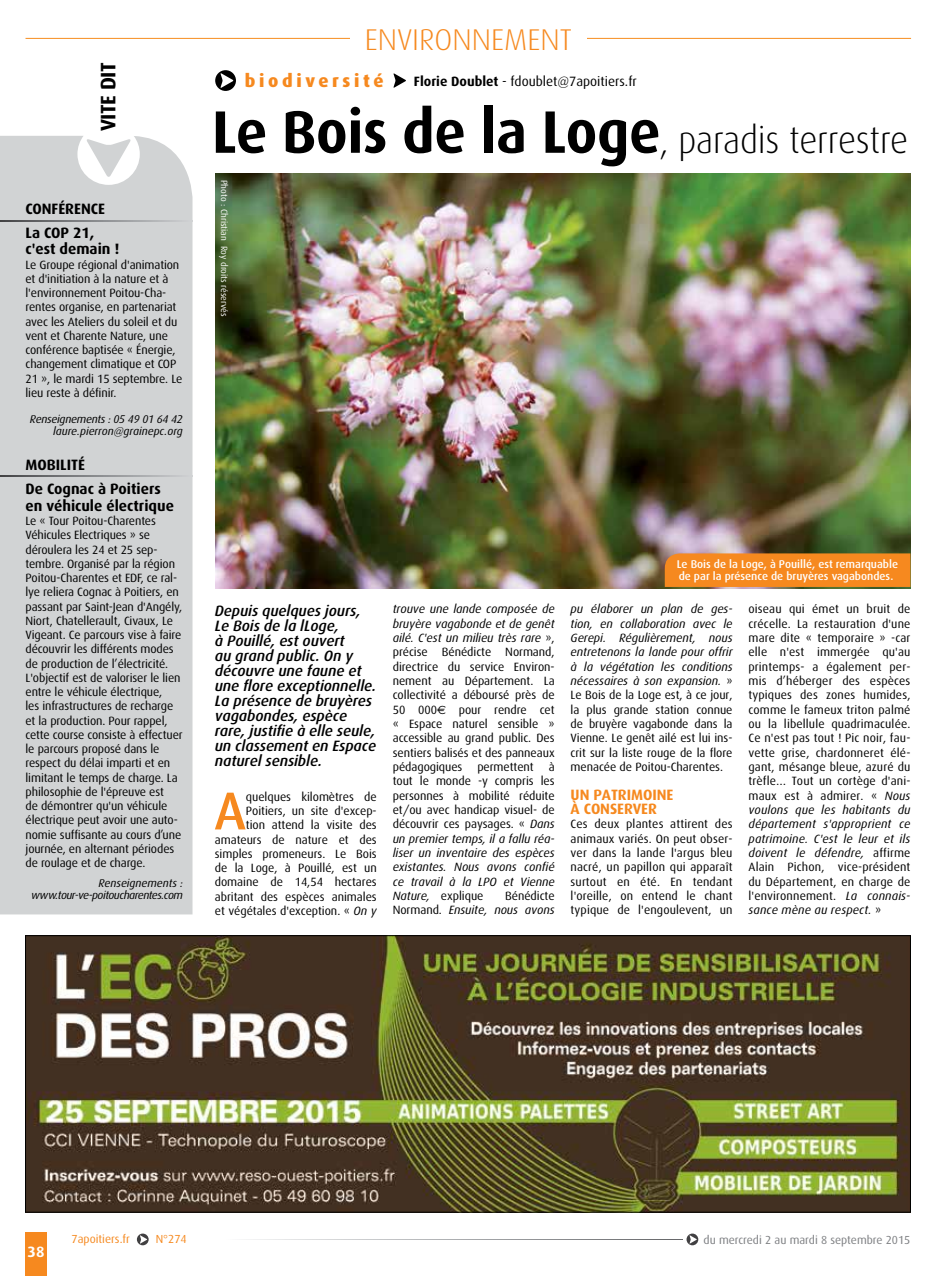
<style>
.page{position:relative;width:936px;height:1276px;background:#fff}
.page>*{position:absolute;margin:0;border:0;box-sizing:border-box;transform-origin:0 0}
.t1{font:500 53.4px "Dax";color:#f6891f}
.t2{font:300 37.5px "Dax";letter-spacing:-.005em;color:#000;scale:.95 1}
.t3{font:300 30px "Dax";color:#f6891f}
.t4{font:700 21px "Dax";color:#000}
.t5{font:800 18px "Dax";letter-spacing:.2em;color:#f6891f}
.t6{font:italic 500 15px/15px "Dax";letter-spacing:-.005em;color:#000}
.t7{font:700 15px/24px "Dax";color:#000}
.t8{font:700 15px/14.2px "Dax";letter-spacing:-.005em;color:#f6891f}
.t9{font:700 15px "Dax";color:#fff}
.t10{font:13.5px "Dax";color:#000}
.t11{font:12px/14.4px "Dax";letter-spacing:-.01em;color:#000;text-align:justify}
.t12{font:11.7px "Dax";color:#7c7e81}
.t13{font:11.7px "Dax";color:#f6891f}
.t14{font:500 11.25px/12px "Dax";color:#fff}
.t15{font:italic 11.25px/12px "Dax";letter-spacing:-.02em;color:#000;text-align:right}
.t16{font:italic 11.25px/12px "Dax";letter-spacing:-.04em;color:#000;text-align:right}
.t17{font:9px "Dax";color:#fff}
.s1{font-weight:700}
.s2{font-weight:700;font-size:60px}
.s3{font-style:italic}
.s4{font-family:"Euro Sans"}
</style>
<div class="page">
<div style="left:26px;top:1232px;width:21px;height:44px;background:#f6891f"></div>
<img style="left:216px;top:174px;width:694px;height:414px">
<svg style="left:215px;top:70px;width:21px;height:21px"></svg>
<div style="left:664px;top:553px;width:246px;height:34px;background:#f6891f"></div>
<svg style="left:393px;top:73px;width:13px;height:15px"></svg>
<div style="left:0;top:136px;width:192px;height:778px;background:#d1d3d4"></div>
<svg style="left:0;top:220px;width:192px;height:1px"></svg>
<hr style="left:26px;top:38px;width:885px;height:1px;background:#f78d1e">
<div style="left:350px;top:27px;width:236px;height:27px;background:#fff"></div>
<svg style="left:137px;top:1233px;width:12px;height:12px"></svg>
<svg style="left:686px;top:1233px;width:12px;height:12px"></svg>
<svg style="left:246px;top:1239px;width:436px;height:1px"></svg>
<img style="left:27px;top:937px;width:881px;height:273px">
<svg style="left:0;top:475px;width:192px;height:1px"></svg>
<h3 class="t4" style="left:96px;top:131px;width:71px;rotate:-90deg">vite dit</h3>
<p class="t7" style="left:26px;top:197px;width:81px">Conférence<br>La COP 21,</p>
<p class="t7" style="left:26px;top:237px;width:96px">c'est demain !</p>
<p class="t11" style="left:26px;top:257px;width:158px;text-align:left">Le Groupe régional d'animation et d'initiation à la nature et à l'environnement Poitou-Cha&shy;rentes organise, en partenariat avec les Ateliers du soleil et du vent et Charente Nature, une conférence baptisée « Énergie, changement climatique et COP<br>21 », le mardi 15 septembre. Le lieu reste à définir.</p>
<p class="t15" style="left:30px;top:413px;width:155px">Renseignements : 05 49 01 64 42 laure.pierron@grainepc.org</p>
<p class="t7" style="left:26px;top:453px;width:137px">Mobilité<br>De Cognac à Poitiers</p>
<p class="t7" style="left:26px;top:494px;width:150px">en véhicule électrique</p>
<p class="t11" style="left:26px;top:514px;width:159px;text-align:left">Le « Tour Poitou-Charentes<br>Véhicules Electriques » se déroulera les 24 et 25 sep&shy;tembre. Organisé par la région<br>Poitou-Charentes et EDF, ce ral&shy;lye reliera Cognac à Poitiers, en passant par Saint-Jean d'Angély,<br>Niort, Chatellerault, Civaux, Le<br>Vigeant. Ce parcours vise à faire découvrir les différents modes de production de l’électricité.<br>L'objectif est de valoriser le lien entre le véhicule électrique,<br>les infrastructures de recharge et la production. Pour rappel, cette course consiste à effectuer le parcours proposé dans le respect du délai imparti et en limitant le temps de charge. La philosophie de l'épreuve est<br>de démontrer qu'un véhicule électrique peut avoir une auto&shy;nomie suffisante au cours d’une journée, en alternant périodes de roulage et de charge.</p>
<p class="t16" style="left:31px;top:877px;width:153px">Renseignements : www.tour-ve-poitoucharentes.com</p>
<h3 class="t3" style="left:364px;top:23px;width:209px">environn ement</h3>
<h3 class="t5" style="left:245px;top:71px;width:140px">biodiversité</h3>
<p class="t10" style="left:414px;top:74px;width:224px"><span class="s1">Florie Doublet</span> - fdoublet@7apoitiers.fr</p>
<h2 class="t2" style="left:212px;top:119px;width:734px"><span class="s2">Le Bois de la Loge</span>, paradis terrestre</h2>
<p class="t17" style="left:229px;top:180px;width:138px;rotate:90deg">Photo : Christian Roy droits réservés</p>
<p class="t6" style="left:215px;top:603px;width:163px">Depuis quelques jours,<br>Le Bois de la lLoge,<br>à Pouillé, est ouvert<br>au grand public. On y découvre une faune et une flore exceptionnelle.<br>La présence de bruyères vagabondes, espèce rare, justifie à elle seule, un classement en Espace naturel sensible.</p>
<h1 class="t1" style="left:214px;top:781px;width:34px">A</h1>
<p class="t11" style="left:215px;top:790px;width:163px;text-align:right">quelques kilomètres de<br>Poitiers, un site d'excep-<br>tion attend la visite des amateurs de nature et des simples promeneurs. Le Bois de la Loge, à Pouillé, est un domaine de 14,54 hectares abritant des espèces animales et végétales d'exception. « <span class="s3">On y</span></p>
<p class="t11" style="left:393px;top:602px;width:163px"><span class="s3">trouve une lande composée de bruyère vagabonde et de genêt ailé. C'est un milieu très rare</span> », précise Bénédicte Normand, directrice du service Environ&shy;nement au Département. La collectivité a déboursé près de 50 000<span class="s4">€</span> pour rendre cet « Espace naturel sensible » accessible au grand public. Des sentiers balisés et des panneaux pédagogiques permettent à tout le monde -y compris les personnes à mobilité réduite et/ou avec handicap visuel- de découvrir ces paysages. « <span class="s3">Dans un premier temps, il a fallu réa&shy;liser un inventaire des espèces existantes. Nous avons confié ce travail à la LPO et Vienne Nature,</span> explique</p>
<p class="t11" style="left:393px;top:888px;width:163px;text-align:right">Bénédicte<br>Normand. <span class="s3">Ensuite, nous avons</span></p>
<p class="t14" style="left:677px;top:558px;width:223px">Le Bois de la Loge, à Pouillé, est remarquable de par la présence de bruyères vagabondes.</p>
<p class="t11" style="left:570px;top:602px;width:163px"><span class="s3">pu élaborer un plan de ges&shy;tion, en collaboration avec le Gerepi. Régulièrement, nous entretenons la lande pour offrir à la végétation les conditions nécessaires à son expansion.</span> » Le Bois de la Loge est, à ce jour, la plus grande station connue de bruyère vagabonde dans la Vienne. Le genêt ailé est lui ins&shy;crit sur la liste rouge de la flore menacée de Poitou-Charentes.</p>
<p class="t8" style="left:570px;top:787px;width:104px">Un patrimoine à conserver</p>
<p class="t11" style="left:570px;top:817px;width:163px">Ces deux plantes attirent des animaux variés. On peut obser&shy;ver dans la lande l'argus bleu nacré, un papillon qui apparaît surtout en été. En tendant l'oreille, on entend le chant typique de l'engoulevent, un</p>
<p class="t11" style="left:748px;top:602px;width:163px">oiseau qui émet un bruit de crécelle. La restauration d'une mare dite « temporaire » -car elle n'est immergée qu'au printemps- a également per&shy;mis d’héberger des espèces typiques des zones humides, comme le fameux triton palmé ou la libellule quadrimaculée.<br>Ce n'est pas tout ! Pic noir, fau&shy;vette grise, chardonneret élé&shy;gant, mésange bleue, azuré du trèfle… Tout un cortège d'ani&shy;maux est à admirer. « <span class="s3">Nous voulons que les habitants du département s'approprient ce patrimoine. C'est le leur et ils doivent le défendre,</span> affirme Alain Pichon, vice-président du Département, en charge de l'environnement. <span class="s3">La connais&shy;sance mène au respect.</span> »</p>
<p class="t9" style="left:28px;top:1243px;width:18px">38</p>
<p class="t13" style="left:72px;top:1233px;width:60px">7apoitiers.fr</p>
<p class="t13" style="left:156px;top:1233px;width:32px">N°274</p>
<p class="t12" style="left:703px;top:1233px;width:208px">du mercredi 2 au mardi 8 septembre 2015</p>
</div>
